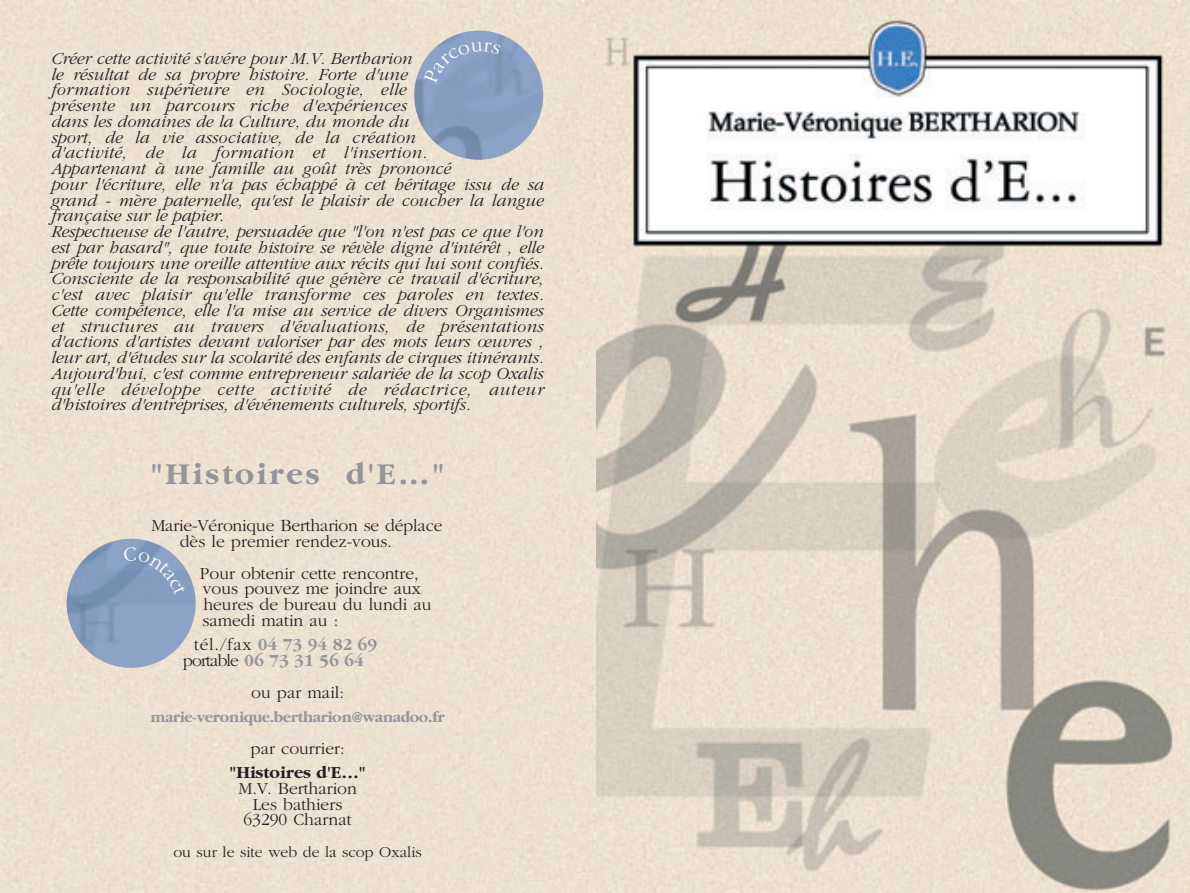
<style>
.page{position:relative;width:1190px;height:893px;background:#fff}
.page>*{position:absolute;margin:0;border:0;box-sizing:border-box;transform-origin:0 0}
.t1{font:700 31.5px "Garamond";letter-spacing:.08em;color:#939598}
.t2{font:italic 300 17.5px/15.8px "Garamond";color:#231f20}
.t3{font:300 17.5px/15.8px "Garamond";color:#231f20}
.t4{font:700 17.5px/15.8px "Garamond";color:#939598}
.t5{font:700 17.5px "Garamond";color:#231f20}
.t6{font:700 15.75px "Garamond";letter-spacing:-.02em;color:#939598}
.t7{font:300 15.75px "Garamond";color:#231f20}
.s1{font-weight:300;color:#231f20}
</style>
<div class="page">
<img style="left:595px;top:0;width:595px;height:892px">
<div style="left:0;top:0;width:595px;height:892px;background:#ede1d0"></div>
<img style="left:67px;top:538px;width:129px;height:129px;border-radius:50%">
<img style="left:414px;top:31px;width:129px;height:129px;border-radius:50%">
<svg style="left:124px;top:546px;width:62px;height:49px;background:#8ba0c0"></svg>
<svg style="left:424px;top:42px;width:77px;height:42px;background:#8ca2c4"></svg>
<p class="t2" style="left:51px;top:52px;width:494px">Créer cette activité s'avére pour M.V. Bertharion<br>le résultat de sa propre histoire. Forte d'une<br>formation supérieure en Sociologie, elle<br>présente un parcours riche d'expériences<br>dans les domaines de la Culture, du monde du<br>sport, de la vie associative, de la création<br>d'activité, de la formation et l'insertion.<br>Appartenant à une famille au goût très prononcé<br>pour l'écriture, elle n'a pas échappé à cet héritage issu de sa grand - mère paternelle, qu'est le plaisir de coucher la langue française sur le papier.<br>Respectueuse de l'autre, persuadée que "l'on n'est pas ce que l'on est par hasard", que toute histoire se révèle digne d'intérêt , elle prête toujours une oreille attentive aux récits qui lui sont confiés.<br>Consciente de la responsabilité que génère ce travail d'écriture, c'est avec plaisir qu'elle transforme ces paroles en textes.<br>Cette compétence, elle l'a mise au service de divers Organismes et structures au travers d'évaluations, de présentations d'actions d'artistes devant valoriser par des mots leurs œuvres , leur art, d'études sur la scolarité des enfants de cirques itinérants.<br>Aujourd'hui, c'est comme entrepreneur salariée de la scop Oxalis qu'elle développe cette activité de rédactrice, auteur d'histoires d'entreprises, d'événements culturels, sportifs.</p>
<h1 class="t1" style="left:151px;top:461px;width:296px">"Histoires d'E…"</h1>
<p class="t3" style="left:180px;top:519px;width:264px;text-indent:-28px">Marie-Véronique Bertharion se déplace dès le premier rendez-vous.</p>
<p class="t3" style="left:200px;top:566px;width:233px">Pour obtenir cette rencontre, vous pouvez me joindre aux heures de bureau du lundi au samedi matin au :</p>
<p class="t4" style="left:183px;top:638px;width:196px;text-indent:11px"><span class="s1">tél./fax</span> 04 73 94 82 69 <span class="s1">portable</span> 06 73 31 56 64</p>
<p class="t3" style="left:251px;top:685px;width:94px">ou par mail:</p>
<p class="t6" style="left:151px;top:711px;width:296px">marie-veronique.bertharion@wanadoo.fr</p>
<p class="t3" style="left:251px;top:741px;width:95px">par courrier:</p>
<p class="t5" style="left:229px;top:765px;width:138px">"Histoires d'E…"</p>
<p class="t3" style="left:238px;top:781px;width:120px;text-align:center">M.V. Bertharion<br>Les bathiers<br>63290 Charnat</p>
<p class="t7" style="left:173px;top:845px;width:250px">ou sur le site web de la scop Oxalis</p>
</div>
